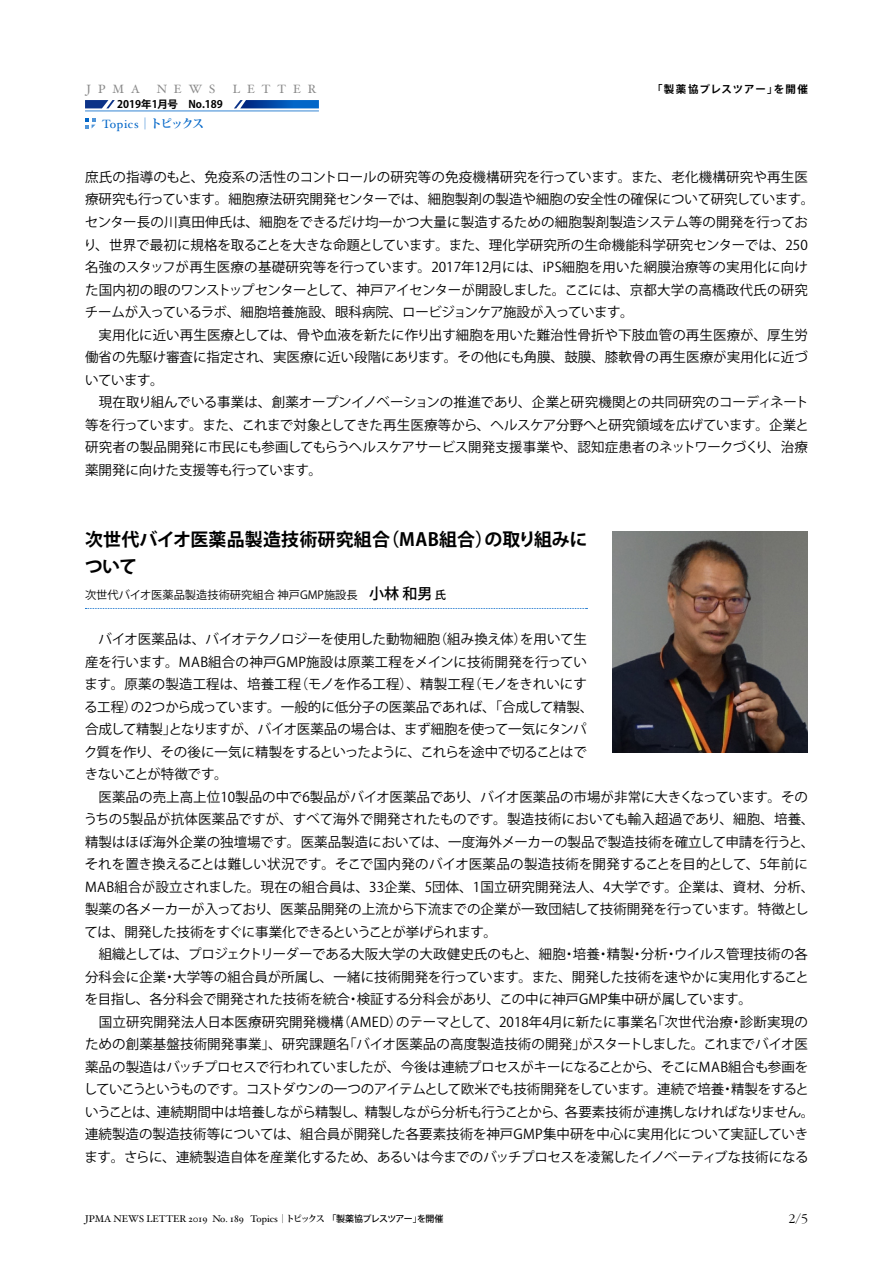
<style>
.page{position:relative;width:893px;height:1263px;background:#fff}
.page>*{position:absolute;margin:0;border:0;box-sizing:border-box;transform-origin:0 0}
.t1{font:700 18px/27px "Koz Go Pr 6 N";letter-spacing:.01em;color:#000}
.t2{font:300 13.8px "Garamond";color:#000}
.t3{font:13.5px/22.5px "Koz Go Pr 6 N";color:#000}
.t4{font:12px "Hoefler Text";letter-spacing:.58em;color:#898989}
.t5{font:12px "Hoefler Text";letter-spacing:.05em;color:#0266c8}
.t6{font:11.25px "Koz Go Pr 6 N";color:#000}
.t7{font:700 10.5px "Koz Go Pr 6 N";color:#000}
.t8{font:700 10.5px "Koz Go Pr 6 N";letter-spacing:.08em;color:#000}
.t9{font:9.75px "Hoefler Text";color:#000}
.s1{font-family:"Koz Min Pr 6 N";font-weight:700}
.s2{font-weight:500;font-size:15px}
.s3{font-weight:500}
.s4{font-family:"Koz Min Pro";font-size:9px}
.s5{font-family:"Koz Min Pro";font-weight:700;font-size:9px}
.s6{font-family:"Koz Go Pr 6 N";font-weight:500;font-size:9px}
</style>
<div class="page">
<svg style="left:85px;top:100px;width:30px;height:8px"></svg>
<svg style="left:234px;top:100px;width:85px;height:8px"></svg>
<hr style="left:85px;top:111px;width:234px;height:1px;background:#3585d3">
<svg style="left:85px;top:608px;width:502px;height:1px"></svg>
<img style="left:612px;top:531px;width:196px;height:222px">
<svg style="left:85px;top:118px;width:11px;height:10px"></svg>
<p class="t4" style="left:87px;top:82px;width:55px">JPMA</p>
<p class="t4" style="left:157px;top:82px;width:60px">NEWS</p>
<p class="t4" style="left:233px;top:82px;width:85px">LETTER</p>
<p class="t7" style="left:117px;top:99px;width:107px">2019年1月号　No.189</p>
<p class="t5" style="left:102px;top:116px;width:104px">Topics<span class="s1">｜トピックス</span></p>
<p class="t8" style="left:652px;top:84px;width:157px">「製薬協プレスツアー」を開催</p>
<p class="t3" style="left:84px;top:166px;width:732px">庶氏の指導のもと、免疫系の活性のコントロールの研究等の免疫機構研究を行っています。また、老化機構研究や再生医療研究も行っています。細胞療法研究開発センターでは、細胞製剤の製造や細胞の安全性の確保について研究しています。センター長の川真田伸氏は、細胞をできるだけ均一かつ大量に製造するための細胞製剤製造システム等の開発を行っており、世界で最初に規格を取ることを大きな命題としています。また、理化学研究所の生命機能科学研究センターでは、250名強のスタッフが再生医療の基礎研究等を行っています。2017年12月には、iPS細胞を用いた網膜治療等の実用化に向けた国内初の眼のワンストップセンターとして、神戸アイセンターが開設しました。ここには、京都大学の高橋政代氏の研究チームが入っているラボ、細胞培養施設、眼科病院、ロービジョンケア施設が入っています。<br>　実用化に近い再生医療としては、骨や血液を新たに作り出す細胞を用いた難治性骨折や下肢血管の再生医療が、厚生労働省の先駆け審査に指定され、実医療に近い段階にあります。その他にも角膜、鼓膜、膝軟骨の再生医療が実用化に近づいています。<br>　現在取り組んでいる事業は、創薬オープンイノベーションの推進であり、企業と研究機関との共同研究のコーディネート等を行っています。また、これまで対象としてきた再生医療等から、ヘルスケア分野へと研究領域を広げています。企業と研究者の製品開発に市民にも参画してもらうヘルスケアサービス開発支援事業や、認知症患者のネットワークづくり、治療薬開発に向けた支援等も行っています。</p>
<h1 class="t1" style="left:85px;top:526px;width:504px">次世代バイオ医薬品製造技術研究組合（MAB組合）の取り組みについて</h1>
<p class="t6" style="left:85px;top:588px;width:363px">次世代バイオ医薬品製造技術研究組合 神戸GMP施設長　<span class="s2">小林 和男</span><span class="s3">氏</span></p>
<p class="t3" style="left:84px;top:628px;width:732px">　バイオ医薬品は、バイオテクノロジーを使用した動物細胞（組み換え体）を用いて生<br>産を行います。MAB組合の神戸GMP施設は原薬工程をメインに技術開発を行ってい<br>ます。原薬の製造工程は、培養工程（モノを作る工程）、精製工程（モノをきれいにす<br>る工程）の2つから成っています。一般的に低分子の医薬品であれば、「合成して精製、<br>合成して精製」となりますが、バイオ医薬品の場合は、まず細胞を使って一気にタンパ<br>ク質を作り、その後に一気に精製をするといったように、これらを途中で切ることはで<br>きないことが特徴です。<br>　医薬品の売上高上位10製品の中で6製品がバイオ医薬品であり、バイオ医薬品の市場が非常に大きくなっています。そのうちの5製品が抗体医薬品ですが、すべて海外で開発されたものです。製造技術においても輸入超過であり、細胞、培養、精製はほぼ海外企業の独壇場です。医薬品製造においては、一度海外メーカーの製品で製造技術を確立して申請を行うと、それを置き換えることは難しい状況です。そこで国内発のバイオ医薬品の製造技術を開発することを目的として、5年前にMAB組合が設立されました。現在の組合員は、33企業、5団体、1国立研究開発法人、4大学です。企業は、資材、分析、製薬の各メーカーが入っており、医薬品開発の上流から下流までの企業が一致団結して技術開発を行っています。特徴としては、開発した技術をすぐに事業化できるということが挙げられます。<br>　組織としては、プロジェクトリーダーである大阪大学の大政健史氏のもと、細胞・培養・精製・分析・ウイルス管理技術の各分科会に企業・大学等の組合員が所属し、一緒に技術開発を行っています。また、開発した技術を速やかに実用化することを目指し、各分科会で開発された技術を統合・検証する分科会があり、この中に神戸GMP集中研が属しています。<br>　国立研究開発法人日本医療研究開発機構（AMED）のテーマとして、2018年4月に新たに事業名「次世代治療・診断実現のための創薬基盤技術開発事業」、研究課題名「バイオ医薬品の高度製造技術の開発」がスタートしました。これまでバイオ医薬品の製造はバッチプロセスで行われていましたが、今後は連続プロセスがキーになることから、そこにMAB組合も参画をしていこうというものです。コストダウンの一つのアイテムとして欧米でも技術開発をしています。連続で培養・精製をするということは、連続期間中は培養しながら精製し、精製しながら分析も行うことから、各要素技術が連携しなければなりません。連続製造の製造技術等については、組合員が開発した各要素技術を神戸GMP集中研を中心に実用化について実証していきます。さらに、連続製造自体を産業化するため、あるいは今までのバッチプロセスを凌駕したイノベーティブな技術になる</p>
<p class="t9" style="left:85px;top:1213px;width:360px">JPMA NEWS LETTER 2019 No. 189 Topics<span class="s4">｜</span><span class="s5">トピックス</span> <span class="s6">「製薬協プレスツアー」を開催</span></p>
<p class="t2" style="left:789px;top:1211px;width:21px">2/5</p>
</div>
